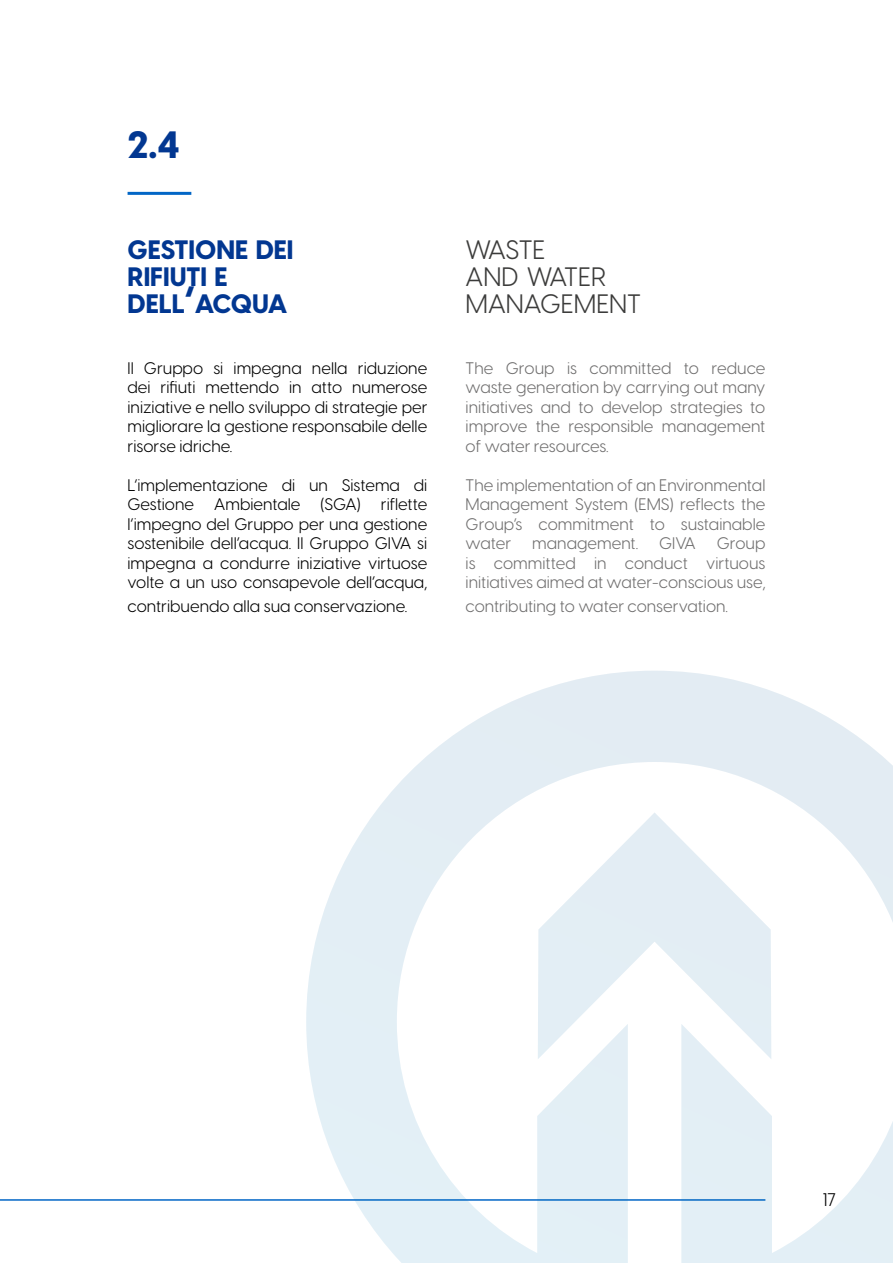
<style>
.page{position:relative;width:893px;height:1263px;background:#fff}
.page>*{position:absolute;margin:0;border:0;box-sizing:border-box;transform-origin:0 0}
.t1{font:800 37.5px "Visby CF";color:#023791}
.t2{font:800 26.25px/27px "Visby CF";color:#023791}
.t3{font:26.25px/27px "Visby CF";color:#3c3c3b}
.t4{font:18px "Visby CF";color:#000}
.t5{font:16.5px/19.5px "Visby CF";color:#000;text-align:justify}
.t6{font:16.5px/19.5px "Visby CF";color:#706f6f;text-align:justify}
.s1{font-size:37.5px}
</style>
<div class="page">
<hr style="left:0;top:1199px;width:765px;height:2px;background:#0266c6">
<hr style="left:128px;top:192px;width:63px;height:3px;background:#0266c6">
<svg style="left:306px;top:671px;width:587px;height:592px"></svg>
<h1 class="t1" style="left:128px;top:115px;width:53px">2.4</h1>
<h2 class="t2" style="left:128px;top:235px;width:167px">GESTIONE DEI<br>RIFIUTI E<br>DELL<span class="s1">’</span>ACQUA</h2>
<h2 class="t3" style="left:466px;top:234px;width:177px">WASTE<br>AND WATER<br>MANAGEMENT</h2>
<p class="t5" style="left:128px;top:357px;width:302px">Il Gruppo si impegna nella riduzione dei rifiuti mettendo in atto numerose iniziative e nello sviluppo di strategie per migliorare la gestione responsabile delle risorse idriche.</p>
<p class="t5" style="left:128px;top:474px;width:301px">L’implementazione di un Sistema di Gestione Ambientale (SGA) riflette l’impegno del Gruppo per una gestione sostenibile dell’acqua. Il Gruppo GIVA si impegna a condurre iniziative virtuose volte a un uso consapevole dell’acqua,</p>
<p class="t5" style="left:128px;top:595px;width:281px">contribuendo alla sua conservazione.</p>
<p class="t6" style="left:466px;top:357px;width:301px">The Group is committed to reduce waste generation by carrying out many initiatives and to develop strategies to improve the responsible management of water resources.</p>
<p class="t6" style="left:466px;top:474px;width:301px">The implementation of an Environmental Management System (EMS) reflects the Group’s commitment to sustainable water</p>
<p class="t6" style="left:466px;top:532px;width:301px;text-indent:251px">Group is committed in conduct virtuous initiatives aimed at water-conscious use,</p>
<p class="t6" style="left:466px;top:595px;width:264px">contributing to water conservation.</p>
<p class="t6" style="left:532px;top:532px;width:108px">management.</p>
<p class="t6" style="left:659px;top:532px;width:38px">GIVA</p>
<p class="t4" style="left:822px;top:1186px;width:15px">17</p>
</div>
